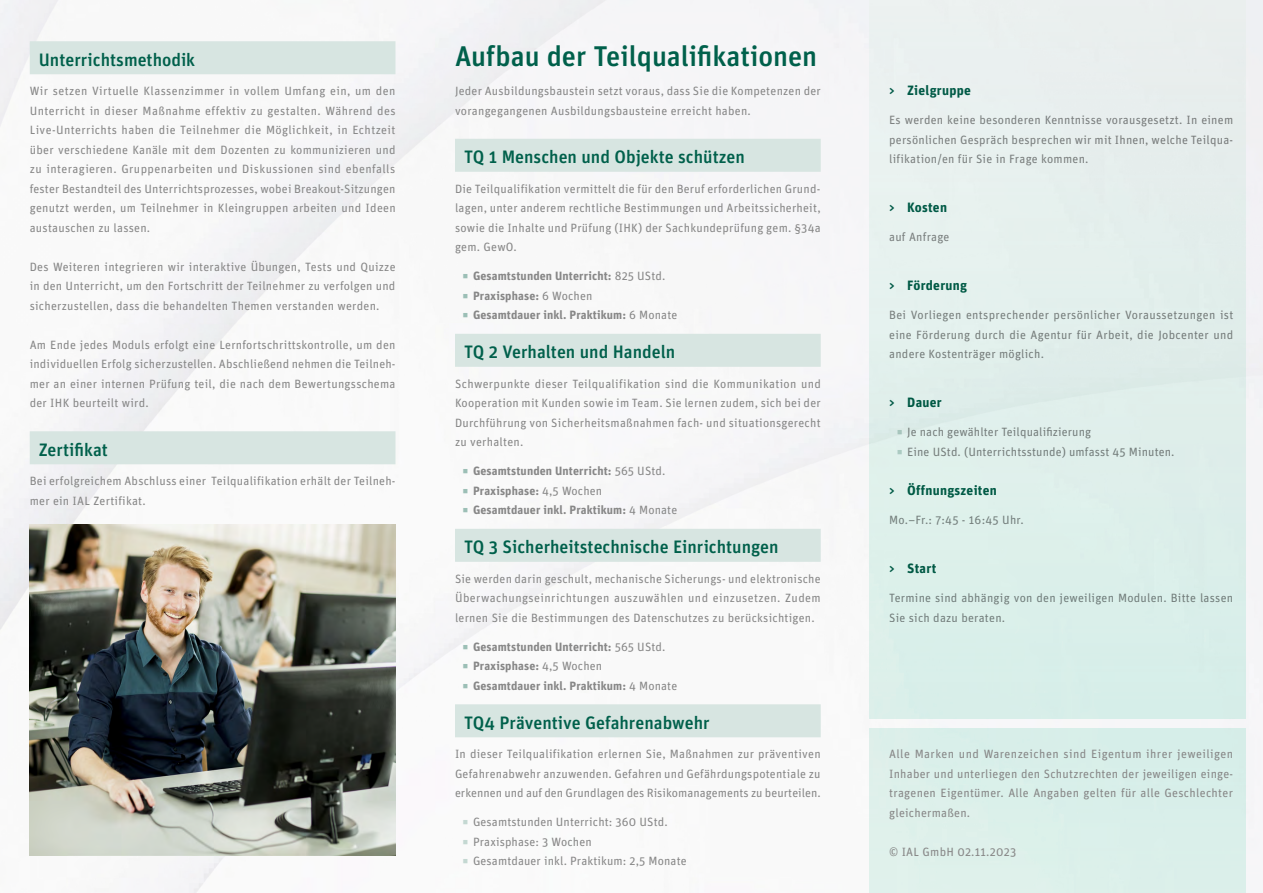
<style>
.page{position:relative;width:1263px;height:893px;background:#fff}
.page>*{position:absolute;margin:0;border:0;box-sizing:border-box;transform-origin:0 0}
.t1{font:500 28.5px "Unit OT";color:#00604b}
.t2{font:500 18px "Unit OT";color:#00604b}
.t3{font:700 13.5px "Unit OT";letter-spacing:.02em;color:#00604b}
.t4{font:12px/19.5px "Unit OT";letter-spacing:.02em;color:#878787;text-align:justify}
.t5{font:700 12px "Unit OT";letter-spacing:.01em;color:#878787}
.s1{font-weight:400;color:#9cbfb6}
.s2{font-weight:400}
.s3{color:#c4d8d2}
.s4{font-weight:500}
</style>
<div class="page">
<img style="left:0;top:0;width:1263px;height:893px">
<div style="left:30px;top:41px;width:365px;height:33px;background:#d7e5e1"></div>
<div style="left:30px;top:431px;width:365px;height:33px;background:#d7e5e1"></div>
<div style="left:455px;top:139px;width:366px;height:33px;background:#d7e5e1"></div>
<div style="left:455px;top:334px;width:366px;height:33px;background:#d7e5e1"></div>
<div style="left:455px;top:529px;width:366px;height:33px;background:#d7e5e1"></div>
<div style="left:455px;top:704px;width:366px;height:33px;background:#d7e5e1"></div>
<div style="left:870px;top:0;width:376px;height:719px;background:#e0efeb"></div>
<div style="left:870px;top:729px;width:376px;height:164px;background:#daefea"></div>
<img style="left:30px;top:524px;width:365px;height:332px">
<h2 class="t2" style="left:39px;top:49px;width:158px">Unterrichtsmethodik</h2>
<p class="t4" style="left:30px;top:81px;width:367px">Wir setzen Virtuelle Klassenzimmer in vollem Umfang ein, um den Unterricht in dieser Maßnahme effektiv zu gestalten. Während des Live-Unterrichts haben die Teilnehmer die Möglichkeit, in Echtzeit über verschiedene Kanäle mit dem Dozenten zu kommunizieren und zu interagieren. Gruppenarbeiten und Diskussionen sind ebenfalls fester Bestandteil des Unterrichtsprozesses, wobei Breakout-Sitzungen genutzt werden, um Teilnehmer in Kleingruppen arbeiten und Ideen austauschen zu lassen.</p>
<p class="t4" style="left:30px;top:257px;width:367px">Des Weiteren integrieren wir interaktive Übungen, Tests und Quizze in den Unterricht, um den Fortschritt der Teilnehmer zu verfolgen und sicherzustellen, dass die behandelten Themen verstanden werden.</p>
<p class="t4" style="left:30px;top:335px;width:367px">Am Ende jedes Moduls erfolgt eine Lernfortschrittskontrolle, um den individuellen Erfolg sicherzustellen. Abschließend nehmen die Teilneh&shy;mer an einer internen Prüfung teil, die nach dem Bewertungsschema der IHK beurteilt wird.</p>
<h2 class="t2" style="left:39px;top:439px;width:71px">Zertifikat</h2>
<p class="t4" style="left:30px;top:471px;width:367px">Bei erfolgreichem Abschluss einer Teilqualifikation erhält der Teilneh&shy;mer ein IAL Zertifikat.</p>
<h1 class="t1" style="left:455px;top:39px;width:364px">Aufbau der Teilqualifikationen</h1>
<p class="t4" style="left:455px;top:81px;width:367px">Jeder Ausbildungsbaustein setzt voraus, dass Sie die Kompetenzen der vorangegangenen Ausbildungsbausteine erreicht haben.</p>
<h2 class="t2" style="left:464px;top:146px;width:282px">TQ 1 Menschen und Objekte schützen</h2>
<p class="t4" style="left:455px;top:179px;width:367px">Die Teilqualifikation vermittelt die für den Beruf erforderlichen Grund&shy;lagen, unter anderem rechtliche Bestimmungen und Arbeitssicherheit, sowie die Inhalte und Prüfung (IHK) der Sachkundeprüfung gem. §34a gem. GewO.</p>
<p class="t5" style="left:462px;top:269px;width:204px"><span class="s1">▪</span> Gesamtstunden Unterricht: <span class="s2">825 UStd.</span></p>
<p class="t5" style="left:462px;top:288px;width:131px"><span class="s1">▪</span> Praxisphase: <span class="s2">6 Wochen</span></p>
<p class="t5" style="left:462px;top:308px;width:216px"><span class="s1">▪</span> Gesamtdauer inkl. Praktikum: <span class="s2">6 Monate</span></p>
<h2 class="t2" style="left:464px;top:341px;width:213px">TQ 2 Verhalten und Handeln</h2>
<p class="t4" style="left:455px;top:374px;width:367px">Schwerpunkte dieser Teilqualifikation sind die Kommunikation und Kooperation mit Kunden sowie im Team. Sie lernen zudem, sich bei der Durchführung von Sicherheitsmaßnahmen fach- und situationsgerecht zu verhalten.</p>
<p class="t5" style="left:462px;top:464px;width:205px"><span class="s1">▪</span> Gesamtstunden Unterricht: <span class="s2">565 UStd.</span></p>
<p class="t5" style="left:462px;top:483px;width:141px"><span class="s1">▪</span> Praxisphase: <span class="s2">4,5 Wochen</span></p>
<p class="t5" style="left:462px;top:503px;width:216px"><span class="s1">▪</span> Gesamtdauer inkl. Praktikum: <span class="s2">4 Monate</span></p>
<h2 class="t2" style="left:464px;top:536px;width:316px">TQ 3 Sicherheitstechnische Einrichtungen</h2>
<p class="t4" style="left:455px;top:569px;width:367px">Sie werden darin geschult, mechanische Sicherungs- und elektronische Überwachungseinrichtungen auszuwählen und einzusetzen. Zudem lernen Sie die Bestimmungen des Datenschutzes zu berücksichtigen.</p>
<p class="t5" style="left:462px;top:639px;width:205px"><span class="s1">▪</span> Gesamtstunden Unterricht: <span class="s2">565 UStd.</span></p>
<p class="t5" style="left:462px;top:659px;width:141px"><span class="s1">▪</span> Praxisphase: <span class="s2">4,5 Wochen</span></p>
<p class="t5" style="left:462px;top:678px;width:216px"><span class="s1">▪</span> Gesamtdauer inkl. Praktikum: <span class="s2">4 Monate</span></p>
<h2 class="t2" style="left:464px;top:712px;width:247px">TQ4 Präventive Gefahrenabwehr</h2>
<p class="t4" style="left:455px;top:744px;width:367px">In dieser Teilqualifikation erlernen Sie, Maßnahmen zur präventiven Gefahrenabwehr anzuwenden. Gefahren und Gefährdungspotentiale zu erkennen und auf den Grundlagen des Risikomanagements zu beurteilen.</p>
<p class="t4" style="left:462px;top:812px;width:207px"><span class="s3">▪</span> Gesamtstunden Unterricht: 360 UStd.</p>
<p class="t4" style="left:462px;top:832px;width:131px"><span class="s3">▪</span> Praxisphase: 3 Wochen</p>
<p class="t4" style="left:462px;top:851px;width:226px"><span class="s3">▪</span> Gesamtdauer inkl. Praktikum: 2,5 Monate</p>
<p class="t3" style="left:889px;top:82px;width:83px"><span class="s4">&gt;</span> Zielgruppe</p>
<p class="t4" style="left:889px;top:110px;width:346px">Es werden keine besonderen Kenntnisse vorausgesetzt. In einem persönlichen Gespräch besprechen wir mit Ihnen, welche Teilqua&shy;lifikation/en für Sie in Frage kommen.</p>
<p class="t3" style="left:889px;top:199px;width:59px"><span class="s4">&gt;</span> Kosten</p>
<p class="t4" style="left:889px;top:227px;width:62px">auf Anfrage</p>
<p class="t3" style="left:889px;top:277px;width:79px"><span class="s4">&gt;</span> Förderung</p>
<p class="t4" style="left:889px;top:305px;width:346px">Bei Vorliegen entsprechender persönlicher Voraussetzungen ist eine Förderung durch die Agentur für Arbeit, die Jobcenter und andere Kostenträger möglich.</p>
<p class="t3" style="left:889px;top:394px;width:54px"><span class="s4">&gt;</span> Dauer</p>
<p class="t4" style="left:897px;top:422px;width:196px"><span class="s3">▪</span> Je nach gewählter Teilqualifizierung</p>
<p class="t4" style="left:897px;top:442px;width:279px"><span class="s3">▪</span> Eine UStd. (Unterrichtsstunde) umfasst 45 Minuten.</p>
<p class="t3" style="left:889px;top:482px;width:109px"><span class="s4">&gt;</span> Öffnungszeiten</p>
<p class="t4" style="left:889px;top:510px;width:136px">Mo.–Fr.: 7:45 - 16:45 Uhr.</p>
<p class="t3" style="left:889px;top:560px;width:49px"><span class="s4">&gt;</span> Start</p>
<p class="t4" style="left:889px;top:588px;width:345px">Termine sind abhängig von den jeweiligen Modulen. Bitte lassen<br>Sie sich dazu beraten.</p>
<p class="t4" style="left:889px;top:744px;width:346px">Alle Marken und Warenzeichen sind Eigentum ihrer jeweiligen Inhaber und unterliegen den Schutzrechten der jeweiligen einge&shy;tragenen Eigentümer. Alle Angaben gelten für alle Geschlechter gleichermaßen.</p>
<p class="t4" style="left:889px;top:842px;width:129px">© IAL GmbH 02.11.2023</p>
</div>
